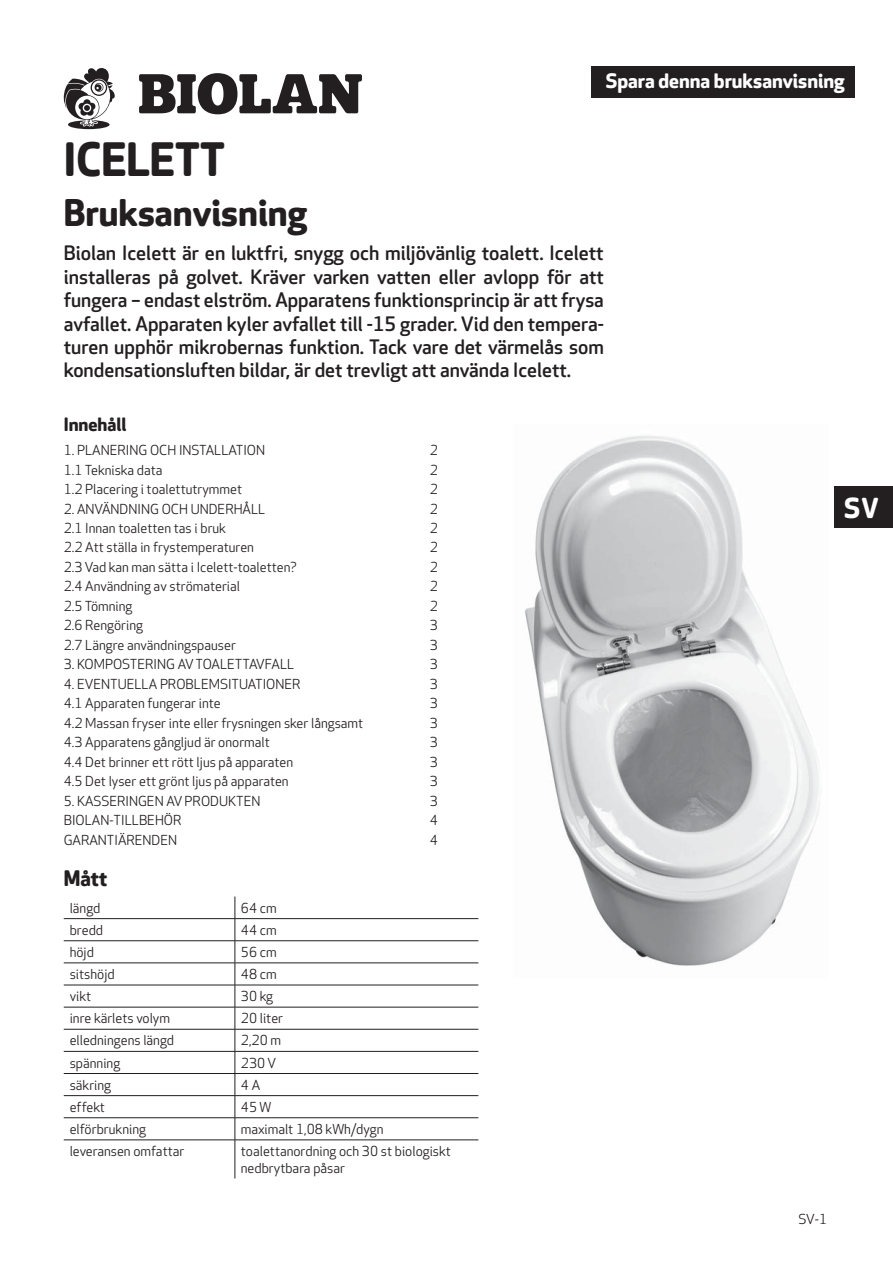
<style>
.page{position:relative;width:893px;height:1263px;background:#fff}
.page>*{position:absolute;margin:0;border:0;box-sizing:border-box;transform-origin:0 0}
.t1{font:700 45px "Apex Rounded";color:#231f20}
.t2{font:700 36px "Apex Rounded";color:#231f20}
.t3{font:700 27px "Apex Rounded";color:#fff}
.t4{font:700 21px "Apex Rounded";color:#231f20}
.t5{font:500 19.5px/23.4px "Apex Rounded";color:#231f20;text-align:justify}
.t6{font:700 19.5px "Apex Rounded";color:#fff}
.t7{font:700 18px "Apex Rounded";color:#231f20}
.t8{font:13.5px/16.5px "Apex Rounded";color:#231f20}
</style>
<div class="page">
<div style="left:834px;top:486px;width:59px;height:41px;background:#231f20"></div>
<img style="left:525px;top:435px;width:295px;height:531px">
<svg style="left:139px;top:73px;width:223px;height:41px"></svg>
<svg style="left:64px;top:68px;width:51px;height:61px"></svg>
<hr style="left:64px;top:918px;width:414px;height:1px;background:#231f20">
<hr style="left:64px;top:941px;width:414px;height:1px;background:#231f20">
<hr style="left:64px;top:963px;width:414px;height:1px;background:#231f20">
<hr style="left:64px;top:985px;width:414px;height:1px;background:#231f20">
<hr style="left:64px;top:1007px;width:414px;height:1px;background:#231f20">
<hr style="left:64px;top:1029px;width:414px;height:1px;background:#231f20">
<hr style="left:64px;top:1051px;width:414px;height:1px;background:#231f20">
<hr style="left:64px;top:1073px;width:414px;height:1px;background:#231f20">
<hr style="left:64px;top:1095px;width:414px;height:1px;background:#231f20">
<hr style="left:64px;top:1118px;width:414px;height:1px;background:#231f20">
<svg style="left:235px;top:897px;width:1px;height:243px"></svg>
<hr style="left:64px;top:1140px;width:414px;height:1px;background:#231f20">
<hr style="left:235px;top:1140px;width:1px;height:39px;background:#231f20">
<div style="left:591px;top:66px;width:263px;height:32px;background:#231f20"></div>
<h3 class="t6" style="left:606px;top:74px;width:240px">Spara denna bruksanvisning</h3>
<h1 class="t1" style="left:64px;top:142px;width:163px">ICELETT</h1>
<h2 class="t2" style="left:64px;top:199px;width:245px">Bruksanvisning</h2>
<p class="t5" style="left:64px;top:244px;width:542px">Biolan Icelett är en luktfri, snygg och miljövänlig toalett. Icelett installeras på golvet. Kräver varken vatten eller avlopp för att fungera – endast elström. Apparatens funktionsprincip är att frysa avfallet. Apparaten kyler avfallet till -15 grader. Vid den tempera&shy;turen upphör mikrobernas funktion. Tack vare det värmelås som kondensationsluften bildar, är det trevligt att använda Icelett.</p>
<h3 class="t7" style="left:64px;top:418px;width:64px">Innehåll</h3>
<p class="t8" style="left:64px;top:443px;width:203px">1. PLANERING OCH INSTALLATION</p>
<p class="t8" style="left:430px;top:443px;width:10px">2</p>
<p class="t8" style="left:64px;top:463px;width:100px">1.1 Tekniska data</p>
<p class="t8" style="left:430px;top:463px;width:10px">2</p>
<p class="t8" style="left:64px;top:482px;width:180px">1.2 Placering i toalettutrymmet</p>
<p class="t8" style="left:430px;top:482px;width:10px">2</p>
<p class="t8" style="left:64px;top:502px;width:203px">2. ANVÄNDNING OCH UNDERHÅLL</p>
<p class="t8" style="left:430px;top:502px;width:10px">2</p>
<p class="t8" style="left:64px;top:521px;width:164px">2.1 Innan toaletten tas i bruk</p>
<p class="t8" style="left:430px;top:521px;width:10px">2</p>
<p class="t8" style="left:64px;top:541px;width:192px">2.2 Att ställa in frystemperaturen</p>
<p class="t8" style="left:430px;top:541px;width:10px">2</p>
<p class="t8" style="left:64px;top:560px;width:235px">2.3 Vad kan man sätta i Icelett-toaletten?</p>
<p class="t8" style="left:430px;top:560px;width:10px">2</p>
<p class="t8" style="left:64px;top:580px;width:178px">2.4 Användning av strömaterial</p>
<p class="t8" style="left:430px;top:580px;width:10px">2</p>
<p class="t8" style="left:64px;top:599px;width:70px">2.5 Tömning</p>
<p class="t8" style="left:430px;top:599px;width:10px">2</p>
<p class="t8" style="left:64px;top:619px;width:81px">2.6 Rengöring</p>
<p class="t8" style="left:430px;top:619px;width:10px">3</p>
<p class="t8" style="left:64px;top:638px;width:174px">2.7 Längre användningspauser</p>
<p class="t8" style="left:430px;top:638px;width:10px">3</p>
<p class="t8" style="left:64px;top:658px;width:232px">3. KOMPOSTERING AV TOALETTAVFALL</p>
<p class="t8" style="left:430px;top:658px;width:10px">3</p>
<p class="t8" style="left:64px;top:677px;width:238px">4. EVENTUELLA PROBLEMSITUATIONER</p>
<p class="t8" style="left:430px;top:677px;width:10px">3</p>
<p class="t8" style="left:64px;top:697px;width:158px">4.1 Apparaten fungerar inte</p>
<p class="t8" style="left:430px;top:697px;width:10px">3</p>
<p class="t8" style="left:64px;top:716px;width:301px">4.2 Massan fryser inte eller frysningen sker långsamt</p>
<p class="t8" style="left:430px;top:716px;width:10px">3</p>
<p class="t8" style="left:64px;top:736px;width:208px">4.3 Apparatens gångljud är onormalt</p>
<p class="t8" style="left:430px;top:736px;width:10px">3</p>
<p class="t8" style="left:64px;top:755px;width:231px">4.4 Det brinner ett rött ljus på apparaten</p>
<p class="t8" style="left:430px;top:755px;width:10px">3</p>
<p class="t8" style="left:64px;top:775px;width:226px">4.5 Det lyser ett grönt ljus på apparaten</p>
<p class="t8" style="left:430px;top:775px;width:10px">3</p>
<p class="t8" style="left:64px;top:794px;width:198px">5. KASSERINGEN AV PRODUKTEN</p>
<p class="t8" style="left:430px;top:794px;width:10px">3</p>
<p class="t8" style="left:64px;top:814px;width:119px">BIOLAN-TILLBEHÖR</p>
<p class="t8" style="left:430px;top:814px;width:10px">4</p>
<p class="t8" style="left:64px;top:833px;width:115px">GARANTIÄRENDEN</p>
<p class="t8" style="left:430px;top:833px;width:10px">4</p>
<h3 class="t4" style="left:64px;top:871px;width:45px">Mått</h3>
<p class="t8" style="left:70px;top:901px;width:32px">längd</p>
<p class="t8" style="left:241px;top:901px;width:37px">64 cm</p>
<p class="t8" style="left:70px;top:923px;width:35px">bredd</p>
<p class="t8" style="left:241px;top:923px;width:37px">44 cm</p>
<p class="t8" style="left:70px;top:945px;width:26px">höjd</p>
<p class="t8" style="left:241px;top:945px;width:37px">56 cm</p>
<p class="t8" style="left:70px;top:967px;width:46px">sitshöjd</p>
<p class="t8" style="left:241px;top:967px;width:37px">48 cm</p>
<p class="t8" style="left:70px;top:990px;width:23px">vikt</p>
<p class="t8" style="left:241px;top:990px;width:34px">30 kg</p>
<p class="t8" style="left:70px;top:1012px;width:102px">inre kärlets volym</p>
<p class="t8" style="left:241px;top:1012px;width:44px">20 liter</p>
<p class="t8" style="left:70px;top:1034px;width:106px">elledningens längd</p>
<p class="t8" style="left:241px;top:1034px;width:42px">2,20 m</p>
<p class="t8" style="left:70px;top:1056px;width:52px">spänning</p>
<p class="t8" style="left:241px;top:1056px;width:37px">230 V</p>
<p class="t8" style="left:70px;top:1078px;width:43px">säkring</p>
<p class="t8" style="left:241px;top:1078px;width:21px">4 A</p>
<p class="t8" style="left:70px;top:1100px;width:37px">effekt</p>
<p class="t8" style="left:241px;top:1100px;width:32px">45 W</p>
<p class="t8" style="left:70px;top:1122px;width:78px">elförbrukning</p>
<p class="t8" style="left:241px;top:1122px;width:144px">maximalt 1,08 kWh/dygn</p>
<p class="t8" style="left:70px;top:1144px;width:116px">leveransen omfattar</p>
<p class="t8" style="left:241px;top:1144px;width:211px">toalettanordning och 30 st biologiskt nedbrytbara påsar</p>
<h3 class="t3" style="left:844px;top:498px;width:36px">SV</h3>
<p class="t8" style="left:798px;top:1213px;width:30px">SV-1</p>
</div>
